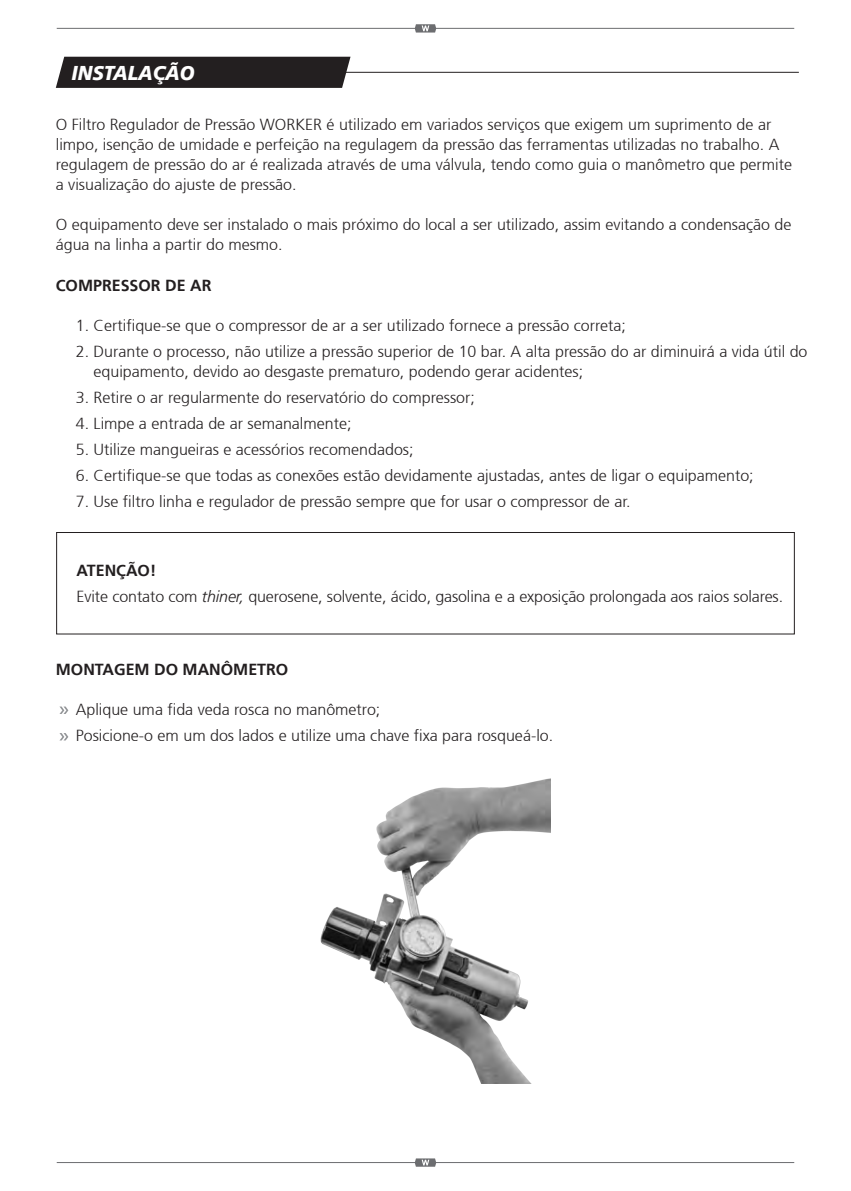
<style>
.page{position:relative;width:851px;height:1191px;background:#fff}
.page>*{position:absolute;margin:0;border:0;box-sizing:border-box;transform-origin:0 0}
.t1{font:italic 900 20px "Frutiger 76";color:#fff;scale:.94 1}
.t2{font:300 16px/20px "Frutiger 45";color:#231f20}
.t3{font:700 16px "Frutiger 65";color:#231f20}
.s1{font-family:"Frutiger";font-style:italic}
</style>
<div class="page">
<hr style="left:57px;top:28px;width:737px;height:1px;background:#6c6d70">
<svg style="left:414px;top:24px;width:22px;height:9px"></svg>
<hr style="left:57px;top:1162px;width:737px;height:1px;background:#6c6d70">
<svg style="left:414px;top:1158px;width:22px;height:8px"></svg>
<div style="left:56px;top:532px;width:738px;height:102px;border:1px solid #231f20"></div>
<hr style="left:332px;top:72px;width:466px;height:1px;background:#231f20">
<div style="left:56px;top:57px;width:294px;height:31px;background:#231f20"></div>
<svg style="left:59px;top:706px;width:9px;height:8px"></svg>
<svg style="left:59px;top:733px;width:9px;height:7px"></svg>
<img style="left:320px;top:778px;width:231px;height:305px">
<p class="t1" style="left:71px;top:61px;width:132px">INSTALAÇÃO</p>
<p class="t2" style="left:56px;top:115px;width:737px">O Filtro Regulador de Pressão WORKER é utilizado em variados serviços que exigem um suprimento de ar limpo, isenção de umidade e perfeição na regulagem da pressão das ferramentas utilizadas no trabalho. A regulagem de pressão do ar é realizada através de uma válvula, tendo como guia o manômetro que permite a visualização do ajuste de pressão.</p>
<p class="t2" style="left:56px;top:215px;width:737px">O equipamento deve ser instalado o mais próximo do local a ser utilizado, assim evitando a condensação de água na linha a partir do mesmo.</p>
<p class="t3" style="left:56px;top:275px;width:157px">COMPRESSOR DE AR</p>
<p class="t2" style="left:76px;top:315px;width:551px">1. Certifique-se que o compressor de ar a ser utilizado fornece a pressão correta;</p>
<p class="t2" style="left:94px;top:341px;width:715px;text-indent:-18px">2. Durante o processo, não utilize a pressão superior de 10 bar. A alta pressão do ar diminuirá a vida útil do equipamento, devido ao desgaste prematuro, podendo gerar acidentes;</p>
<p class="t2" style="left:76px;top:387px;width:400px">3. Retire o ar regularmente do reservatório do compressor;</p>
<p class="t2" style="left:76px;top:413px;width:277px">4. Limpe a entrada de ar semanalmente;</p>
<p class="t2" style="left:76px;top:439px;width:339px">5. Utilize mangueiras e acessórios recomendados;</p>
<p class="t2" style="left:76px;top:465px;width:679px">6. Certifique-se que todas as conexões estão devidamente ajustadas, antes de ligar o equipamento;</p>
<p class="t2" style="left:76px;top:491px;width:556px">7. Use filtro linha e regulador de pressão sempre que for usar o compressor de ar.</p>
<p class="t3" style="left:77px;top:561px;width:81px">ATENÇÃO!</p>
<p class="t2" style="left:77px;top:587px;width:708px">Evite contato com <span class="s1">thiner,</span> querosene, solvente, ácido, gasolina e a exposição prolongada aos raios solares.</p>
<p class="t3" style="left:56px;top:660px;width:234px">MONTAGEM DO MANÔMETRO</p>
<p class="t2" style="left:76px;top:697px;width:479px;line-height:26px">Aplique uma fida veda rosca no manômetro;<br>Posicione-o em um dos lados e utilize uma chave fixa para rosqueá-lo.</p>
</div>
